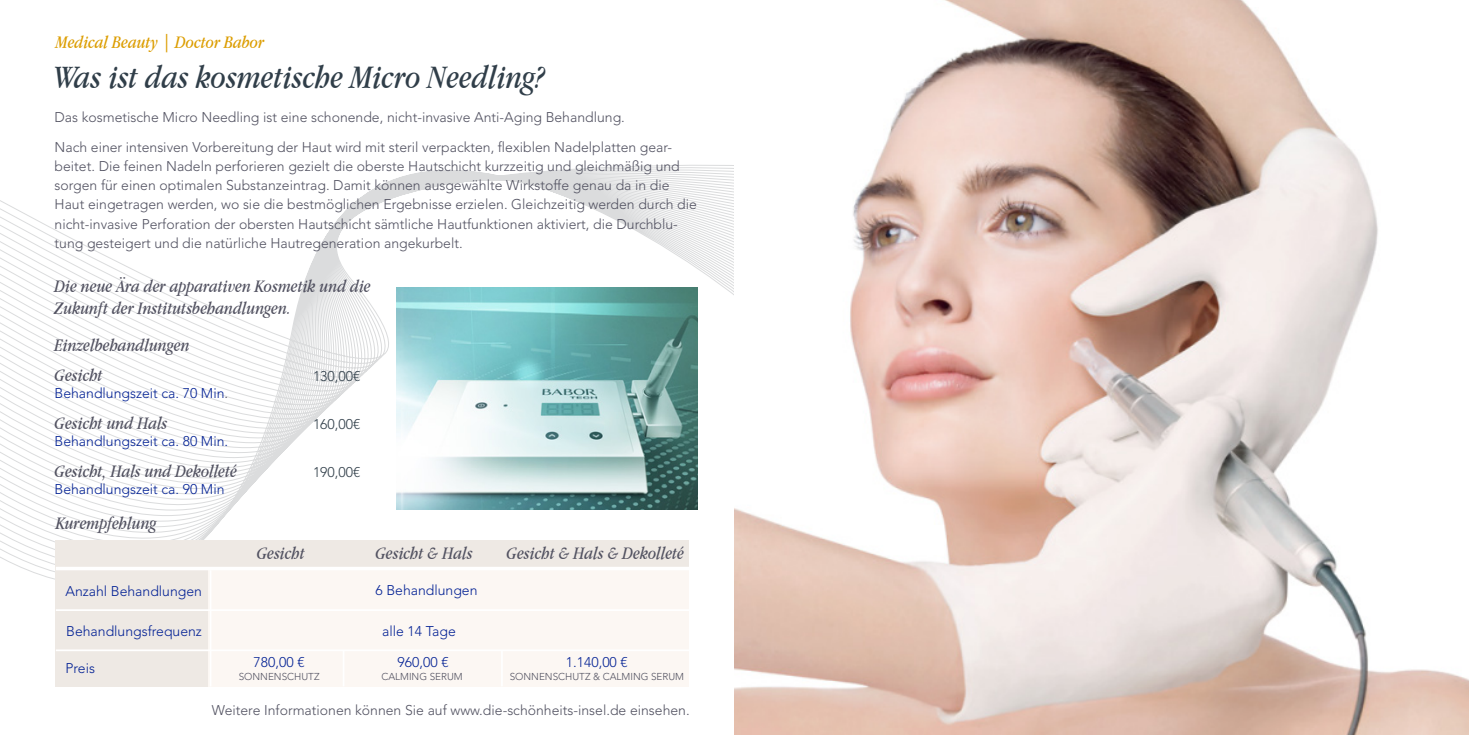
<style>
.page{position:relative;width:1469px;height:735px;background:#fff}
.page>*{position:absolute;margin:0;border:0;box-sizing:border-box;transform-origin:0 0}
.t1{font:italic 34.12px "Apple Garamond";color:#303e49}
.t2{font:italic 18.38px/22.1px "Apple Garamond";color:#525261}
.t3{font:italic 18.38px "Apple Garamond";color:#dc9d00}
.t4{font:300 14px/19.2px "Avenir LT Std";color:#525261}
.t5{font:300 14px "Avenir LT Std";color:#052395}
.t6{font:300 14px "Avenir LT Std";color:#303e49}
.t7{font:300 9.97px "Avenir LT Std";color:#525261}
.s1{color:#525261}
</style>
<div class="page">
<svg style="left:0;top:165px;width:734px;height:522px"></svg>
<img style="left:396px;top:287px;width:301px;height:222px">
<div style="left:56px;top:539px;width:633px;height:147px;background:#eee9e4"></div>
<div style="left:208px;top:570px;width:481px;height:116px;background:#fcf7f3"></div>
<hr style="left:56px;top:567px;width:633px;height:3px;background:#fff">
<hr style="left:56px;top:609px;width:633px;height:1px;background:#fff">
<hr style="left:56px;top:649px;width:633px;height:1px;background:#fff">
<hr style="left:210px;top:570px;width:1px;height:116px;background:#fff">
<hr style="left:343px;top:650px;width:1px;height:36px;background:#fff">
<hr style="left:501px;top:650px;width:2px;height:36px;background:#fff">
<img style="left:734px;top:0;width:734px;height:734px">
<h2 class="t3" style="left:56px;top:31px;width:210px">Medical Beauty | Doctor Babor</h2>
<h1 class="t1" style="left:55px;top:57px;width:491px">Was ist das kosmetische Micro Needling?</h1>
<p class="t4" style="left:55px;top:103px;width:619px;line-height:29.2px">Das kosmetische Micro Needling ist eine schonende, nicht-invasive Anti-Aging Behandlung.<br>Nach einer intensiven Vorbereitung der Haut wird mit steril verpackten, flexiblen Nadelplatten gear-</p>
<p class="t4" style="left:55px;top:156px;width:644px">beitet. Die feinen Nadeln perforieren gezielt die oberste Hautschicht kurzzeitig und gleichmäßig und sorgen für einen optimalen Substanzeintrag. Damit können ausgewählte Wirkstoffe genau da in die Haut eingetragen werden, wo sie die bestmöglichen Ergebnisse erzielen. Gleichzeitig werden durch die nicht-invasive Perforation der obersten Hautschicht sämtliche Hautfunktionen aktiviert, die Durchblu&shy;tung gesteigert und die natürliche Hautregeneration angekurbelt.</p>
<h2 class="t2" style="left:55px;top:274px;width:318px">Die neue Ära der apparativen Kosmetik und die<br>Zukunft der Institutsbehandlungen.</h2>
<h2 class="t2" style="left:55px;top:334px;width:136px">Einzelbehandlungen</h2>
<h2 class="t2" style="left:55px;top:363px;width:50px">Gesicht</h2>
<p class="t6" style="left:313px;top:367px;width:49px">130,00€</p>
<p class="t5" style="left:55px;top:384px;width:175px">Behandlungszeit ca. 70 Min<span class="s1">.</span></p>
<h2 class="t2" style="left:55px;top:411px;width:114px">Gesicht und Hals</h2>
<p class="t6" style="left:313px;top:416px;width:49px">160,00€</p>
<p class="t5" style="left:55px;top:432px;width:175px">Behandlungszeit ca. 80 Min.</p>
<h2 class="t2" style="left:55px;top:460px;width:184px">Gesicht, Hals und Dekolleté</h2>
<p class="t6" style="left:313px;top:464px;width:49px">190,00€</p>
<p class="t5" style="left:55px;top:481px;width:171px">Behandlungszeit ca. 90 Min</p>
<h2 class="t2" style="left:56px;top:511px;width:102px">Kurempfehlung</h2>
<p class="t5" style="left:65px;top:583px;width:138px">Anzahl Behandlungen</p>
<p class="t5" style="left:66px;top:622px;width:137px">Behandlungsfrequenz</p>
<p class="t5" style="left:65px;top:659px;width:31px">Preis</p>
<h2 class="t2" style="left:257px;top:542px;width:50px">Gesicht</h2>
<h2 class="t2" style="left:375px;top:542px;width:99px">Gesicht &amp; Hals</h2>
<h2 class="t2" style="left:506px;top:542px;width:179px">Gesicht &amp; Hals &amp; Dekolleté</h2>
<p class="t5" style="left:375px;top:582px;width:103px">6 Behandlungen</p>
<p class="t5" style="left:382px;top:622px;width:75px">alle 14 Tage</p>
<p class="t5" style="left:254px;top:653px;width:52px">780,00 €</p>
<p class="t5" style="left:397px;top:653px;width:52px">960,00 €</p>
<p class="t5" style="left:566px;top:653px;width:63px">1.140,00 €</p>
<p class="t7" style="left:239px;top:670px;width:82px">SONNENSCHUTZ</p>
<p class="t7" style="left:381px;top:670px;width:83px">CALMING SERUM</p>
<p class="t7" style="left:509px;top:670px;width:176px">SONNENSCHUTZ &amp; CALMING SERUM</p>
<p class="t4" style="left:212px;top:700px;width:479px">Weitere Informationen können Sie auf www.die-schönheits-insel.de einsehen.</p>
</div>
